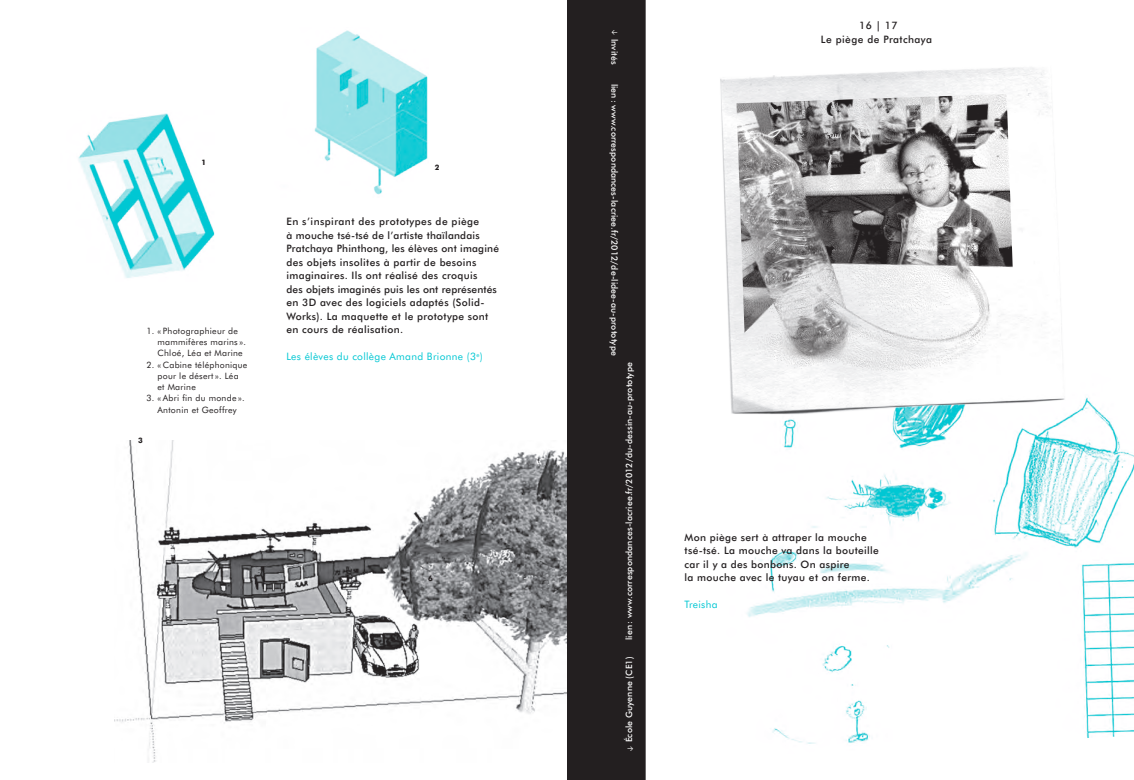
<style>
.page{position:relative;width:1134px;height:780px;background:#fff}
.page>*{position:absolute;margin:0;border:0;box-sizing:border-box;transform-origin:0 0}
.t1{font:500 10.25px/13.5px "Futura BT";letter-spacing:.03em;color:#231f20}
.t2{font:10.25px "Futura BT";letter-spacing:.03em;color:#00c7d3}
.t3{font:500 8.75px "Futura BT";letter-spacing:.01em;color:#fff}
.t4{font:8.75px/11.2px "Futura BT";letter-spacing:.03em;color:#231f20}
.t5{font:700 7.5px "Futura BT";color:#231f20}
.t6{font:7.5px "Akkurat";color:#fff}
</style>
<div class="page">
<img style="left:747px;top:397px;width:387px;height:347px">
<img style="left:114px;top:441px;width:453px;height:321px">
<img style="left:78px;top:113px;width:137px;height:165px">
<img style="left:314px;top:30px;width:114px;height:165px">
<img style="left:720px;top:67px;width:364px;height:354px">
<img style="left:736px;top:94px;width:280px;height:288px">
<div style="left:567px;top:0;width:79px;height:780px;background:#231f20"></div>
<p class="t5" style="left:202px;top:158px;width:6px">1</p>
<p class="t4" style="left:158px;top:325px;width:90px;text-indent:-11px">1. « Photographieur de mammifères marins ».<br>Chloé, Léa et Marine</p>
<p class="t4" style="left:158px;top:358px;width:91px;text-indent:-11px">2. « Cabine téléphonique pour le désert ». Léa et Marine</p>
<p class="t4" style="left:146px;top:392px;width:100px;text-align:center">3. « Abri fin du monde ».<br>Antonin et Geoffrey</p>
<p class="t5" style="left:138px;top:436px;width:6px">3</p>
<p class="t5" style="left:435px;top:163px;width:6px">2</p>
<p class="t1" style="left:286px;top:214px;width:214px">En s’inspirant des prototypes de piège<br>à mouche tsé-tsé de l’artiste thaïlandais Pratchaya Phinthong, les élèves ont imaginé des objets insolites à partir de besoins imaginaires. Ils ont réalisé des croquis<br>des objets imaginés puis les ont représentés en 3D avec des logiciels adaptés (Solid-Works). La maquette et le prototype sont en cours de réalisation.</p>
<p class="t2" style="left:286px;top:350px;width:198px">Les élèves du collège Amand Brionne (3<sup>e</sup>)</p>
<p class="t5" style="left:428px;top:573px;width:6px">6</p>
<p class="t6" style="left:618px;top:37px;width:8px;rotate:-180deg">≥</p>
<p class="t3" style="left:620px;top:39px;width:27px;rotate:90deg">lnvités</p>
<p class="t3" style="left:620px;top:84px;width:273px;rotate:90deg">lien: www.correspondances-lacriee.fr/2012/de-lidee-au-prototype</p>
<p class="t3" style="left:624px;top:640px;width:279px;rotate:-90deg">lien: www.correspondances-lacriee.fr/2012/du-dessin-au-prototype</p>
<p class="t3" style="left:624px;top:742px;width:87px;rotate:-90deg">école Guyenne (CE1)</p>
<p class="t6" style="left:627px;top:743px;width:8px">≥</p>
<p class="t1" style="left:821px;top:18px;width:113px;text-align:center">16 | 17<br>Le piège de Pratchaya</p>
<p class="t1" style="left:684px;top:530px;width:196px">Mon piège sert à attraper la mouche tsé-tsé. La mouche va dans la bouteille car il y a des bonbons. On aspire<br>la mouche avec le tuyau et on ferme.</p>
<p class="t2" style="left:684px;top:598px;width:35px">Treisha</p>
</div>
